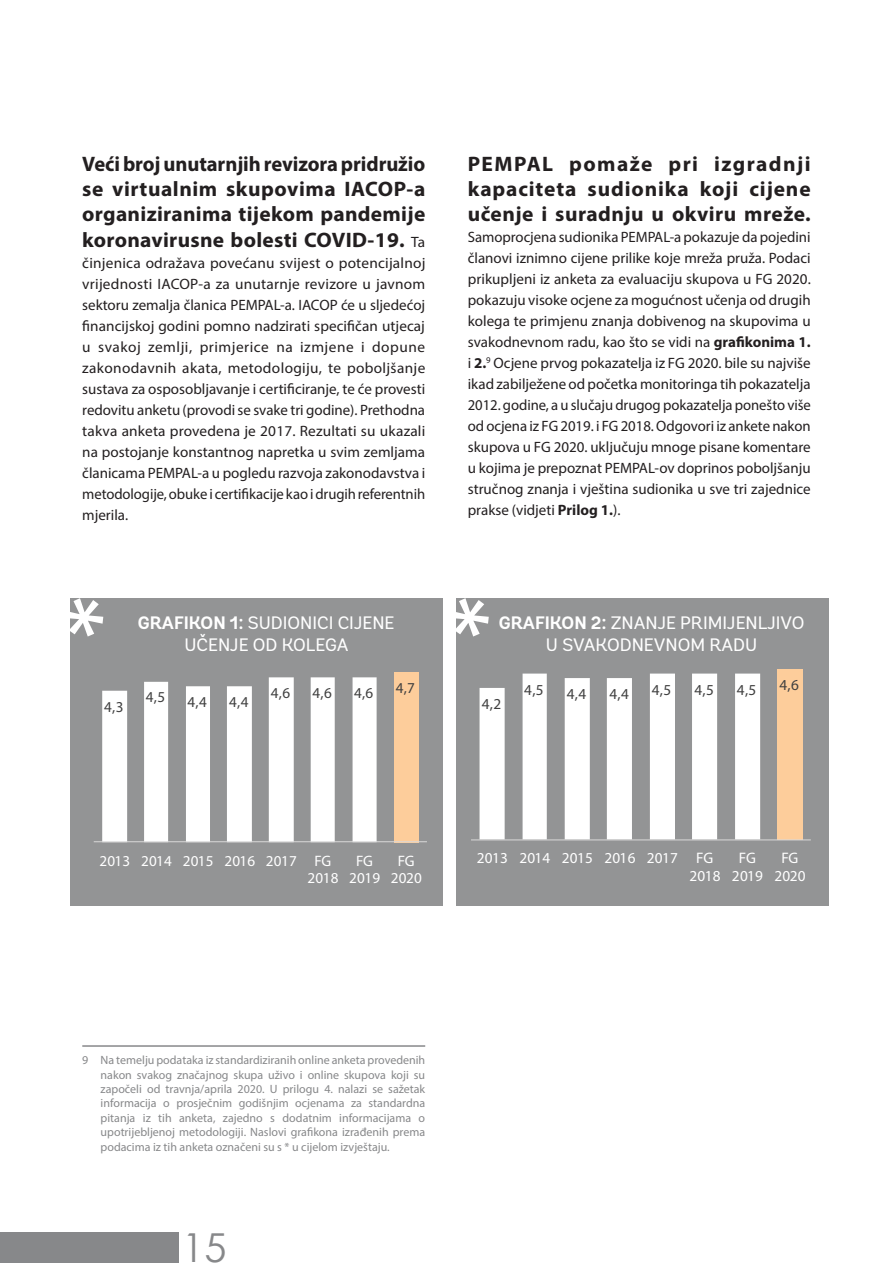
<style>
.page{position:relative;width:893px;height:1263px;background:#fff}
.page>*{position:absolute;margin:0;border:0;box-sizing:border-box;transform-origin:0 0}
.t1{font:39.9px "Century Gothic";color:#87888a}
.Body_text{font:700 21px/25.2px "Myriad Pro";letter-spacing:.015em;color:#231f20;text-align:justify}
.t2{font:18px/21.6px "Andes";color:#fff;text-align:center}
.t3{font:15.3px/18px "Myriad Pro";letter-spacing:.015em;color:#fff;text-align:center}
.t4{font:15.3px "Myriad Pro";color:#404040}
.t5{font:15.15px/17.9px "Myriad Pro";letter-spacing:.015em;color:#fff;text-align:center}
.t6{font:15.15px "Myriad Pro";color:#404040}
.Body_text-2{font:15px/21px "Myriad Pro";color:#231f20;text-align:justify}
.footnote{font:12px/14.4px "Myriad Pro";color:#87888a;text-align:justify}
.s1{font-weight:400;font-size:15px}
.s2{font-weight:700}
</style>
<div class="page">
<div style="left:0;top:1232px;width:179px;height:31px;background:#87888a"></div>
<hr style="left:82px;top:1045px;width:343px;height:2px;background:#87888a">
<div style="left:70px;top:599px;width:373px;height:307px;background:#939495"></div>
<svg style="left:70px;top:598px;width:33px;height:38px"></svg>
<div style="left:456px;top:599px;width:372px;height:307px;background:#939495"></div>
<svg style="left:456px;top:598px;width:33px;height:38px"></svg>
<div style="left:394px;top:672px;width:24px;height:170px;background:#fdcd9b"></div>
<svg style="left:102px;top:677px;width:275px;height:164px;fill:#fff"></svg>
<hr style="left:94px;top:841px;width:333px;height:1px;background:#d9d9d9">
<div style="left:777px;top:669px;width:25px;height:170px;background:#fdcd9b"></div>
<svg style="left:480px;top:674px;width:280px;height:165px;fill:#fff"></svg>
<hr style="left:471px;top:839px;width:340px;height:1px;background:#d9d9d9">
<p class="Body_text" style="left:82px;top:151px;width:345px">Veći broj unutarnjih revizora pridružio se virtualnim skupovima IACOP-a organiziranima tijekom pandemije koronavirusne bolesti COVID-19. <span class="s1">Ta</span></p>
<p class="Body_text-2" style="left:82px;top:252px;width:345px">činjenica odražava povećanu svijest o potencijalnoj vrijednosti IACOP-a za unutarnje revizore u javnom sektoru zemalja članica PEMPAL-a. IACOP će u sljedećoj financijskoj godini pomno nadzirati specifičan utjecaj u svakoj zemlji, primjerice na izmjene i dopune zakonodavnih akata, metodologiju, te poboljšanje sustava za osposobljavanje i certificiranje, te će provesti redovitu anketu (provodi se svake tri godine). Prethodna takva anketa provedena je 2017. Rezultati su ukazali na postojanje konstantnog napretka u svim zemljama članicama PEMPAL-a u pogledu razvoja zakonodavstva i metodologije, obuke i certifikacije kao i drugih referentnih mjerila.</p>
<p class="Body_text" style="left:468px;top:151px;width:344px">PEMPAL pomaže pri izgradnji kapaciteta sudionika koji cijene učenje i suradnju u okviru mreže.</p>
<p class="Body_text-2" style="left:468px;top:227px;width:345px">Samoprocjena sudionika PEMPAL-a pokazuje da pojedini članovi iznimno cijene prilike koje mreža pruža. Podaci prikupljeni iz anketa za evaluaciju skupova u FG 2020. pokazuju visoke ocjene za mogućnost učenja od drugih kolega te primjenu znanja dobivenog na skupovima u svakodnevnom radu, kao što se vidi na <span class="s2">grafikonima 1. </span>i <span class="s2">2.</span><sup>9</sup> Ocjene prvog pokazatelja iz FG 2020. bile su najviše ikad zabilježene od početka monitoringa tih pokazatelja 2012. godine, a u slučaju drugog pokazatelja ponešto više od ocjena iz FG 2019. i FG 2018. Odgovori iz ankete nakon skupova u FG 2020. uključuju mnoge pisane komentare u kojima je prepoznat PEMPAL-ov doprinos poboljšanju stručnog znanja i vještina sudionika u sve tri zajednice prakse (vidjeti <span class="s2">Prilog 1.</span>).</p>
<p class="t6" style="left:104px;top:697px;width:21px">4,3</p>
<p class="t2" style="left:138px;top:612px;width:258px"><span class="s2">GRAFIKON 1:</span> SUDIONICI CIJENE<br>UČENJE OD KOLEGA</p>
<p class="t2" style="left:499px;top:612px;width:307px"><span class="s2">GRAFIKON 2:</span> ZNANJE PRIMIJENLJIVO</p>
<p class="t2" style="left:546px;top:634px;width:213px">U SVAKODNEVNOM RADU</p>
<p class="t6" style="left:146px;top:688px;width:21px">4,5</p>
<p class="t6" style="left:188px;top:693px;width:21px">4,4</p>
<p class="t6" style="left:229px;top:693px;width:21px">4,4</p>
<p class="t6" style="left:271px;top:683px;width:21px">4,6</p>
<p class="t6" style="left:312px;top:683px;width:21px">4,6</p>
<p class="t6" style="left:354px;top:683px;width:21px">4,6</p>
<p class="t6" style="left:396px;top:679px;width:21px">4,7</p>
<p class="t4" style="left:482px;top:694px;width:21px">4,2</p>
<p class="t4" style="left:524px;top:680px;width:21px">4,5</p>
<p class="t4" style="left:567px;top:685px;width:21px">4,4</p>
<p class="t4" style="left:609px;top:685px;width:21px">4,4</p>
<p class="t4" style="left:652px;top:680px;width:21px">4,5</p>
<p class="t4" style="left:694px;top:680px;width:21px">4,5</p>
<p class="t4" style="left:737px;top:680px;width:21px">4,5</p>
<p class="t4" style="left:779px;top:675px;width:21px">4,6</p>
<p class="t5" style="left:308px;top:851px;width:32px;text-align:left;text-indent:-208px">2013 2014 2015 2016 2017 FG<br>2018</p>
<p class="t5" style="left:349px;top:851px;width:32px">FG<br>2019</p>
<p class="t5" style="left:391px;top:851px;width:32px">FG<br>2020</p>
<p class="t3" style="left:689px;top:849px;width:33px;text-align:left;text-indent:-213px">2013 2014 2015 2016 2017 FG<br>2018</p>
<p class="t3" style="left:732px;top:849px;width:33px">FG<br>2019</p>
<p class="t3" style="left:774px;top:849px;width:33px">FG<br>2020</p>
<p class="footnote" style="left:82px;top:1053px;width:8px">9</p>
<p class="footnote" style="left:101px;top:1053px;width:326px">Na temelju podataka iz standardiziranih online anketa provedenih nakon svakog značajnog skupa uživo i online skupova koji su započeli od travnja/aprila 2020. U prilogu 4. nalazi se sažetak informacija o prosječnim godišnjim ocjenama za standardna pitanja iz tih anketa, zajedno s dodatnim informacijama o upotrijebljenoj metodologiji. Naslovi grafikona izrađenih prema podacima iz tih anketa označeni su s * u cijelom izvještaju.</p>
<h1 class="t1" style="left:182px;top:1219px;width:46px">15</h1>
</div>
